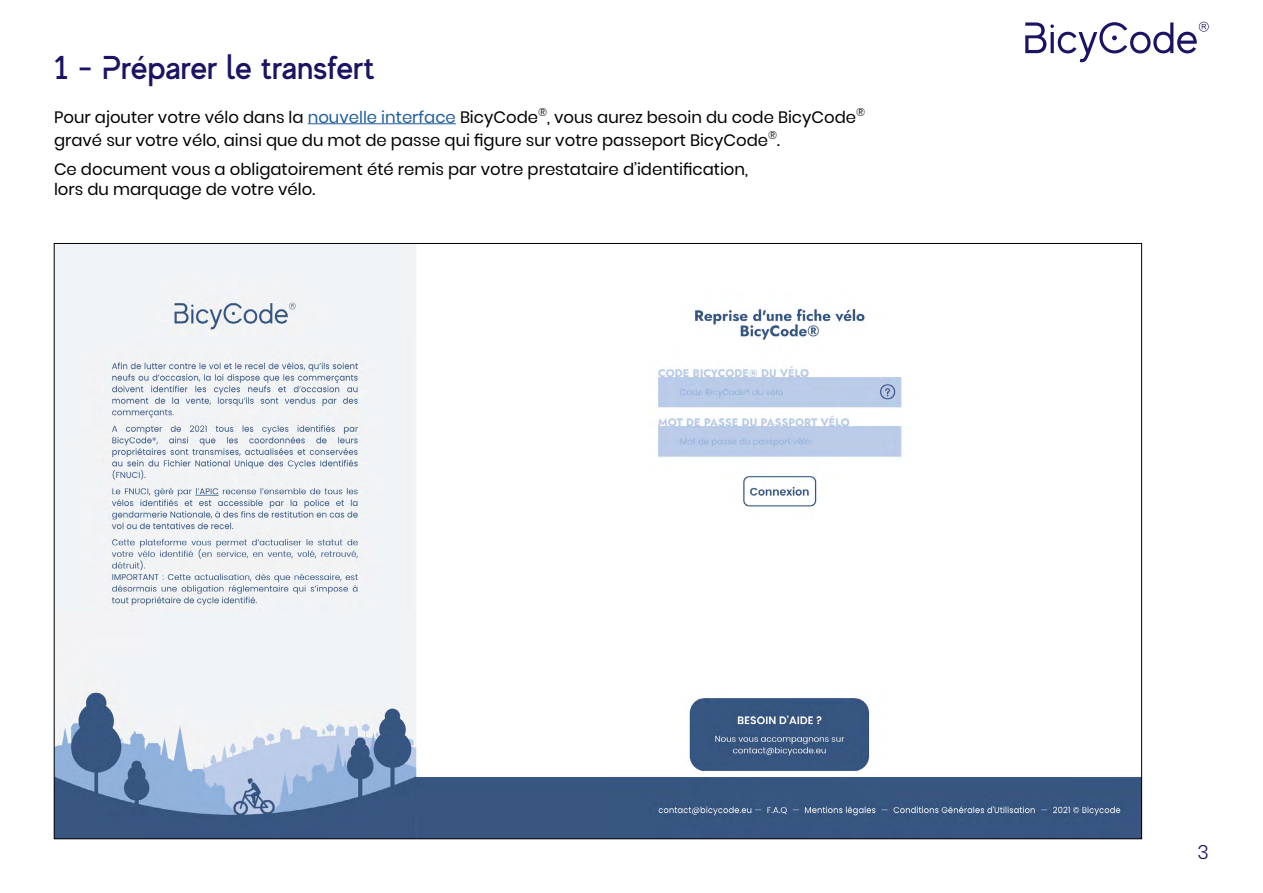
<style>
.page{position:relative;width:1263px;height:893px;background:#fff}
.page>*{position:absolute;margin:0;border:0;box-sizing:border-box;transform-origin:0 0}
.t1{font:500 33px "MADE Evolve Sans EVO";letter-spacing:-.005em;color:#1b1464}
.t2{font:300 19.5px "Poppins";color:#1b1464}
.t3{font:16.5px/23.4px "Poppins";color:#000}
.s1{color:#215e9e}
</style>
<div class="page">
<svg style="left:1025px;top:22px;width:184px;height:41px"></svg>
<hr style="left:308px;top:123px;width:148px;height:1px;background:#215e9e">
<img style="left:56px;top:245px;width:1084px;height:592px">
<h1 class="t1" style="left:54px;top:47px;width:322px">1 - Préparer le transfert</h1>
<p class="t3" style="left:54px;top:105px;width:813px">Pour ajouter votre vélo dans la <span class="s1">nouvelle interface</span> BicyCode<sup>®</sup>, vous aurez besoin du code BicyCode<sup>® </sup>gravé sur votre vélo, ainsi que du mot de passe qui figure sur votre passeport BicyCode<sup>®</sup>.</p>
<p class="t3" style="left:54px;top:159px;width:695px;line-height:19.8px">Ce document vous a obligatoirement été remis par votre prestataire d’identification, lors du marquage de votre vélo.</p>
<p class="t2" style="left:1197px;top:841px;width:13px">3</p>
</div>
